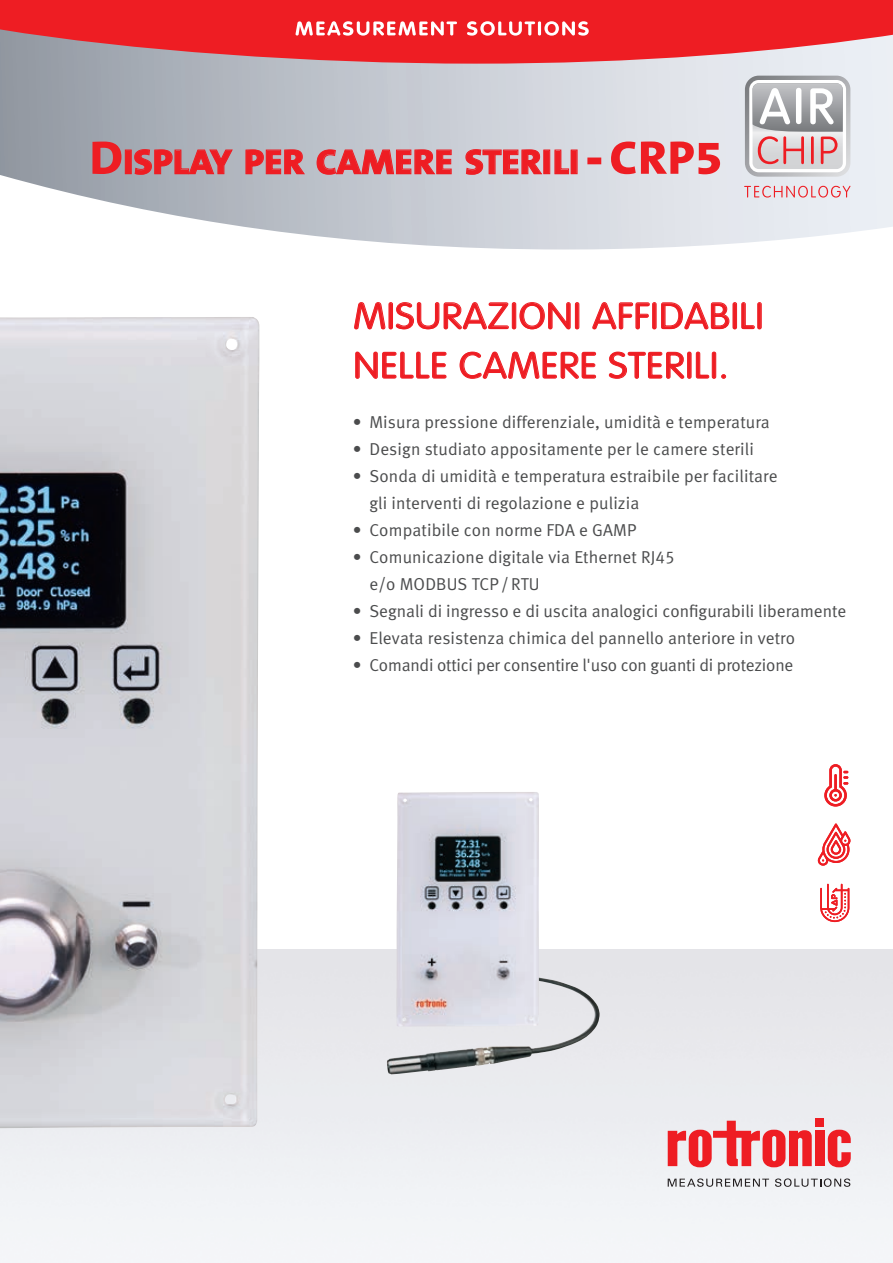
<style>
.page{position:relative;width:893px;height:1263px;background:#fff}
.page>*{position:absolute;margin:0;border:0;box-sizing:border-box;transform-origin:0 0}
.t1{font:300 36.3px/49.5px "VAG Rounded LT";letter-spacing:.02em;color:#ee1d23;scale:1.08 1}
.t2{font:800 35.1px "The Mix B8";color:#ee1d23;scale:1.08 1}
.t3{font:17.25px/27px "Meta Normal LF";letter-spacing:.01em;color:#4b4c4d}
.t4{font:17.25px "Meta Normal LF";letter-spacing:-.01em;color:#4b4c4d}
.s1{font-size:47.4px}
</style>
<div class="page">
<svg style="left:0;top:64px;width:893px;height:185px;background:#ccd0d7"></svg>
<svg style="left:0;top:0;width:893px;height:64px;background:#e53b41"></svg>
<img style="left:0;top:950px;width:893px;height:313px">
<img style="left:0;top:317px;width:260px;height:811px">
<svg style="left:744px;top:186px;width:106px;height:12px"></svg>
<svg style="left:745px;top:76px;width:105px;height:101px"></svg>
<img style="left:387px;top:977px;width:213px;height:97px">
<img style="left:396px;top:792px;width:143px;height:234px">
<svg style="left:820px;top:884px;width:29px;height:38px"></svg>
<svg style="left:824px;top:764px;width:24px;height:42px"></svg>
<svg style="left:818px;top:823px;width:32px;height:43px"></svg>
<div style="left:815px;top:1131px;width:9px;height:35px;background:#ee1d23"></div>
<svg style="left:828px;top:1130px;width:23px;height:37px"></svg>
<div style="left:815px;top:1118px;width:9px;height:8px;background:#ee1d23"></div>
<svg style="left:668px;top:1121px;width:144px;height:46px;background:#ed8286"></svg>
<svg style="left:668px;top:1178px;width:101px;height:9px"></svg>
<svg style="left:775px;top:1178px;width:75px;height:9px"></svg>
<svg style="left:354px;top:302px;width:31px;height:27px"></svg>
<div style="left:389px;top:302px;width:4px;height:27px;border:1px solid #ee1d23;border-radius:2px"></div>
<svg style="left:396px;top:302px;width:113px;height:27px"></svg>
<div style="left:512px;top:302px;width:4px;height:27px;border:1px solid #ee1d23;border-radius:2px"></div>
<svg style="left:520px;top:302px;width:50px;height:27px"></svg>
<div style="left:575px;top:302px;width:4px;height:27px;border:1px solid #ee1d23;border-radius:2px"></div>
<svg style="left:592px;top:302px;width:58px;height:27px"></svg>
<div style="left:652px;top:302px;width:4px;height:27px;border:1px solid #ee1d23;border-radius:2px"></div>
<svg style="left:661px;top:302px;width:68px;height:27px"></svg>
<div style="left:733px;top:302px;width:4px;height:27px;border:1px solid #ee1d23;border-radius:2px"></div>
<svg style="left:742px;top:302px;width:13px;height:27px"></svg>
<div style="left:758px;top:302px;width:3px;height:27px;border:1px solid #ee1d23;border-radius:2px"></div>
<svg style="left:355px;top:352px;width:91px;height:27px"></svg>
<svg style="left:460px;top:352px;width:136px;height:27px"></svg>
<svg style="left:609px;top:352px;width:75px;height:27px"></svg>
<div style="left:687px;top:352px;width:4px;height:26px;border:1px solid #ee1d23;border-radius:2px"></div>
<svg style="left:696px;top:352px;width:13px;height:26px"></svg>
<div style="left:712px;top:352px;width:4px;height:26px;border:1px solid #ee1d23;border-radius:2px"></div>
<svg style="left:721px;top:374px;width:5px;height:4px"></svg>
<div style="left:125px;top:150px;width:6px;height:24px;border:1px solid #ee1d23"></div>
<svg style="left:134px;top:149px;width:98px;height:25px;background:#b6939c"></svg>
<svg style="left:246px;top:150px;width:58px;height:24px"></svg>
<svg style="left:317px;top:150px;width:134px;height:24px;background:#cba4ac"></svg>
<svg style="left:466px;top:149px;width:76px;height:25px;background:#d5acb4"></svg>
<div style="left:544px;top:150px;width:6px;height:24px;border:1px solid #ee1d23"></div>
<svg style="left:555px;top:150px;width:14px;height:24px"></svg>
<div style="left:571px;top:150px;width:6px;height:24px;border:1px solid #ee1d23"></div>
<svg style="left:296px;top:21px;width:293px;height:15px"></svg>
<h2 class="t2" style="left:89px;top:143px;width:588px"><span class="s1">D</span>ISPLAY PER CAMERE STERILI <span class="s1">- CRP5</span></h2>
<h1 class="t1" style="left:353px;top:292px;width:381px">MISURAZIONI AFFIDABILI<br>NELLE CAMERE STERILI.</h1>
<p class="t3" style="left:353px;top:409px;width:418px">• Misura pressione differenziale, umidità e temperatura</p>
<p class="t3" style="left:353px;top:436px;width:402px">• Design studiato appositamente per le camere sterili</p>
<p class="t3" style="left:369px;top:463px;width:410px;text-indent:-16px">• Sonda di umidità e temperatura estraibile per facilitare gli interventi di regolazione e pulizia</p>
<p class="t3" style="left:353px;top:517px;width:285px">• Compatibile con norme FDA e GAMP</p>
<p class="t3" style="left:369px;top:544px;width:307px;text-indent:-16px">• Comunicazione digitale via Ethernet RJ45 e/o MODBUS TCP / RTU</p>
<p class="t3" style="left:353px;top:598px;width:495px">• Segnali di ingresso e di uscita analogici configurabili liberamente</p>
<p class="t3" style="left:353px;top:625px;width:444px">• Elevata resistenza chimica del pannello anteriore in vetro</p>
<p class="t4" style="left:353px;top:655px;width:442px">• Comandi ottici per consentire l'uso con guanti di protezione</p>
</div>
